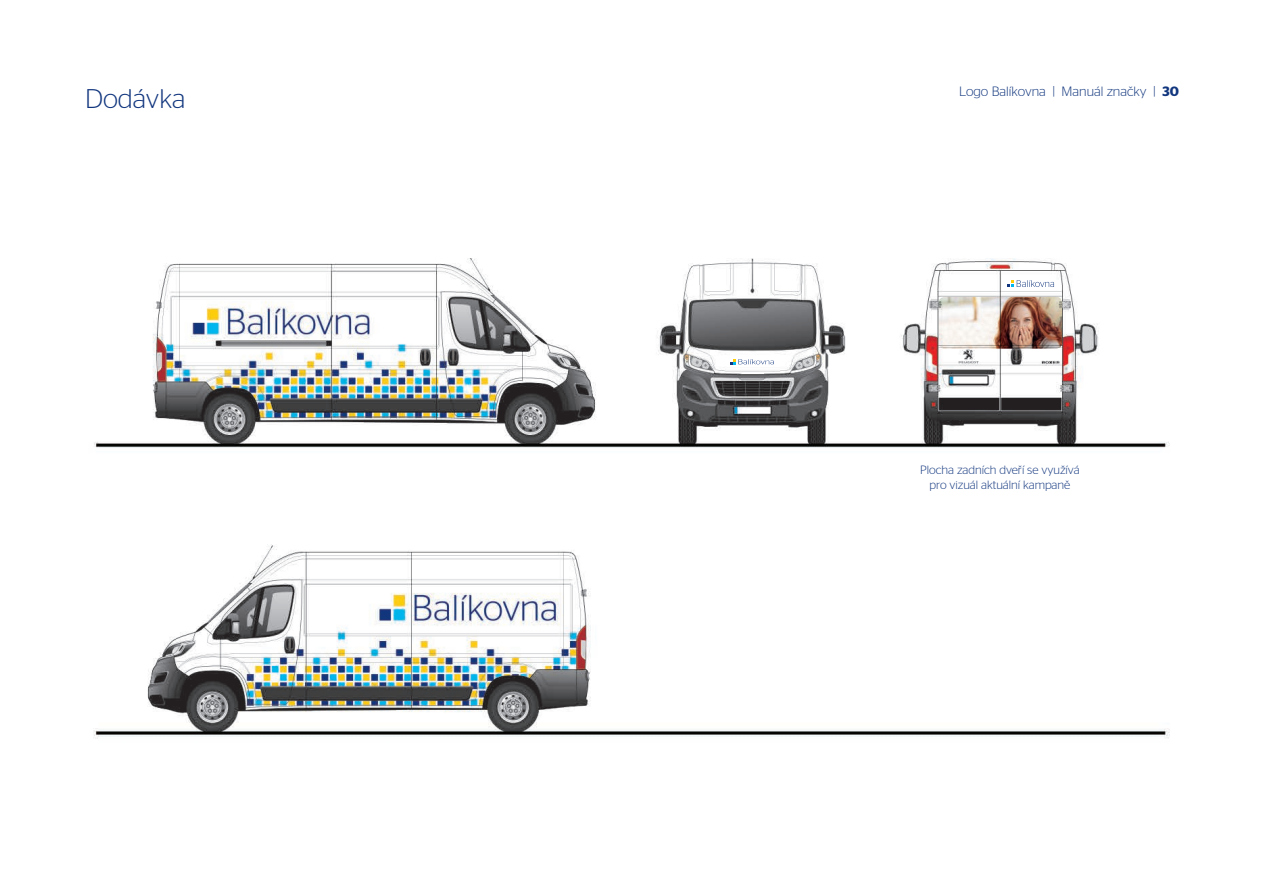
<style>
.page{position:relative;width:1263px;height:893px;background:#fff}
.page>*{position:absolute;margin:0;border:0;box-sizing:border-box;transform-origin:0 0}
.t1{font:300 27px "Stag Sans";color:#11367e}
.t2{font:300 13.5px "Stag Sans";color:#11367e}
.t3{font:300 12px/15px "Stag Sans";color:#11367e;text-align:center}
.s1{font-weight:600}
</style>
<div class="page">
<img style="left:94px;top:258px;width:1076px;height:481px">
<img style="left:938px;top:297px;width:124px;height:52px">
<svg style="left:1007px;top:280px;width:47px;height:7px"></svg>
<svg style="left:730px;top:359px;width:44px;height:5px"></svg>
<h1 class="t1" style="left:85px;top:84px;width:102px">Dodávka</h1>
<p class="t2" style="left:959px;top:84px;width:221px">Logo Balíkovna | Manuál značky | <span class="s1">30</span></p>
<p class="t3" style="left:920px;top:462px;width:161px">Plocha zadních dveří se využívá pro vizuál aktuální kampaně</p>
</div>
